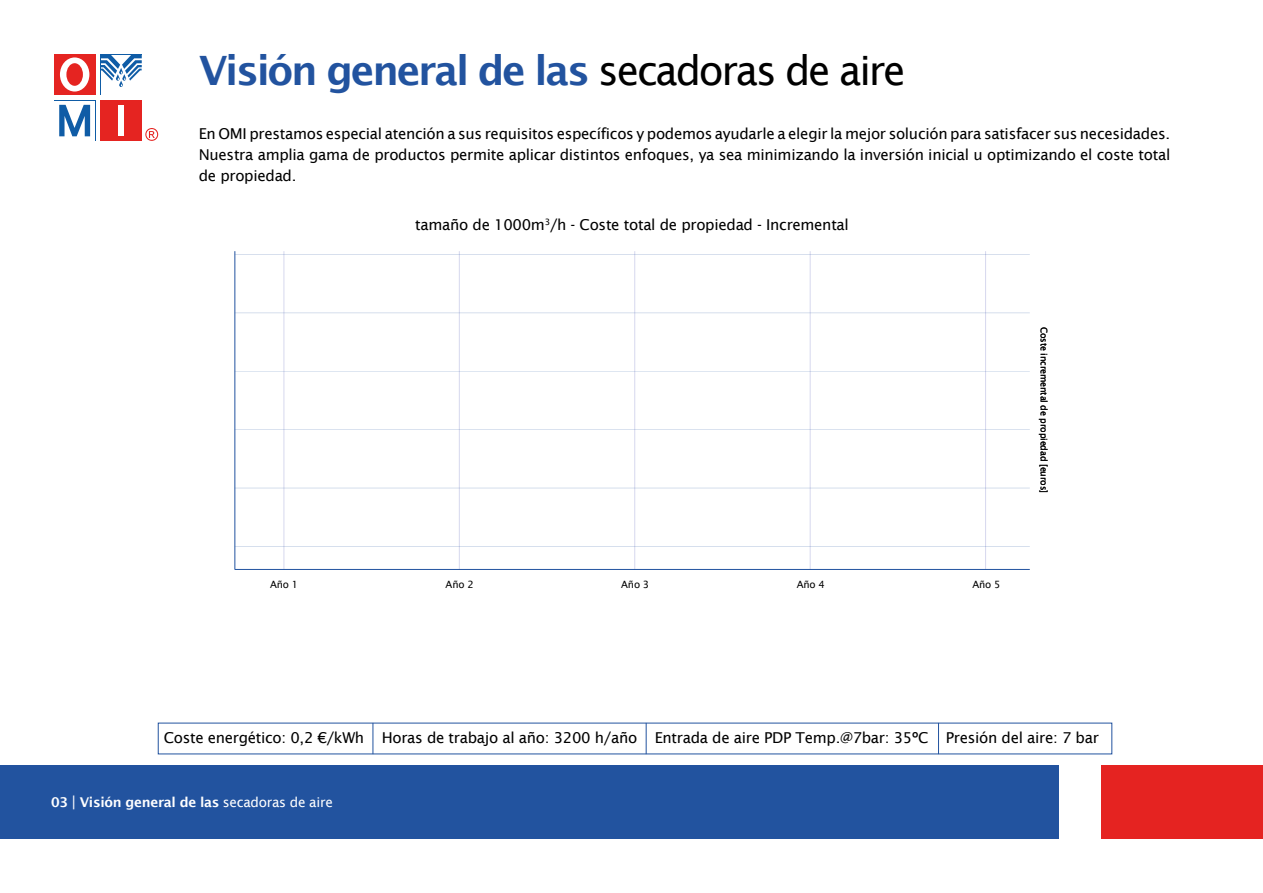
<style>
.page{position:relative;width:1263px;height:893px;background:#fff}
.page>*{position:absolute;margin:0;border:0;box-sizing:border-box;transform-origin:0 0}
.t1{font:600 40.5px "Lucida Sans";letter-spacing:-.055em;color:#22539f}
.t2{font:15px/21px "Lucida Sans";letter-spacing:-.02em;color:#000;text-align:justify}
.t3{font:600 13.5px "Lucida Sans";letter-spacing:-.02em;color:#fff}
.t4{font:10.05px "Lucida Sans";letter-spacing:-.02em;color:#000}
.t5{font:9px "Lucida Sans";letter-spacing:-.02em;color:#000}
.s1{font-weight:400;color:#000}
.s2{font-weight:400;font-size:15px}
.s3{font-weight:400}
</style>
<div class="page">
<hr style="left:284px;top:251px;width:1px;height:318px;background:#d6d8ee">
<hr style="left:634px;top:251px;width:1px;height:318px;background:#d6d8ee">
<hr style="left:459px;top:251px;width:1px;height:318px;background:#d6d8ee">
<hr style="left:810px;top:251px;width:1px;height:318px;background:#d6d8ee">
<hr style="left:985px;top:251px;width:1px;height:318px;background:#d6d8ee">
<hr style="left:235px;top:569px;width:795px;height:1px;background:#22539f">
<hr style="left:235px;top:488px;width:795px;height:1px;background:#22539f">
<hr style="left:235px;top:371px;width:795px;height:1px;background:#22539f">
<hr style="left:235px;top:429px;width:795px;height:1px;background:#22539f">
<hr style="left:235px;top:546px;width:795px;height:1px;background:#22539f">
<hr style="left:235px;top:254px;width:795px;height:1px;background:#22539f">
<hr style="left:235px;top:313px;width:795px;height:1px;background:#22539f">
<hr style="left:234px;top:251px;width:1px;height:318px;background:#22539f">
<hr style="left:373px;top:723px;width:1px;height:31px;background:#22539f">
<hr style="left:646px;top:723px;width:1px;height:31px;background:#22539f">
<hr style="left:938px;top:723px;width:1px;height:31px;background:#22539f">
<div style="left:0;top:765px;width:1059px;height:74px;background:#22539f"></div>
<div style="left:1101px;top:765px;width:162px;height:74px;background:#e52321"></div>
<div style="left:54px;top:54px;width:41px;height:41px;background:#e52421"></div>
<div style="left:60px;top:57px;width:29px;height:35px;background:#fff;border-radius:50%"></div>
<div style="left:66px;top:63px;width:17px;height:23px;background:#e52421;border-radius:50%"></div>
<div style="left:100px;top:100px;width:42px;height:41px;background:#e52421"></div>
<div style="left:118px;top:105px;width:6px;height:31px;background:#fff"></div>
<svg style="left:54px;top:100px;width:41px;height:1px"></svg>
<svg style="left:59px;top:105px;width:31px;height:31px"></svg>
<svg style="left:100px;top:54px;width:42px;height:33px"></svg>
<svg style="left:145px;top:128px;width:13px;height:13px"></svg>
<h1 class="t1" style="left:199px;top:48px;width:708px">Visión general de las <span class="s1">secadoras de aire</span></h1>
<p class="t2" style="left:199px;top:123px;width:973px">En OMI prestamos especial atención a sus requisitos específicos y podemos ayudarle a elegir la mejor solución para satisfacer sus necesidades.<br>Nuestra amplia gama de productos permite aplicar distintos enfoques, ya sea minimizando la inversión inicial u optimizando el coste total de propiedad.</p>
<p class="t2" style="left:415px;top:214px;width:435px">tamaño de 1000m<sup>3</sup>/h - Coste total de propiedad - Incremental</p>
<p class="t4" style="left:270px;top:579px;width:30px">Año 1</p>
<p class="t4" style="left:446px;top:579px;width:30px">Año 2</p>
<p class="t4" style="left:621px;top:579px;width:30px">Año 3</p>
<p class="t4" style="left:797px;top:579px;width:30px">Año 4</p>
<p class="t4" style="left:972px;top:579px;width:30px">Año 5</p>
<p class="t5" style="left:1049px;top:327px;width:168px;rotate:90deg">Coste incremental de propiedad [euros]</p>
<p class="t2" style="left:164px;top:727px;width:937px">Coste energético: 0,2 €/kWh Horas de trabajo al año: 3200 h/año Entrada de aire PDP Temp.@7bar: 35ºC Presión del aire: 7 bar</p>
<p class="t3" style="left:51px;top:794px;width:283px">03 <span class="s2">|</span> Visión general de las <span class="s3">secadoras de aire</span></p>
</div>
